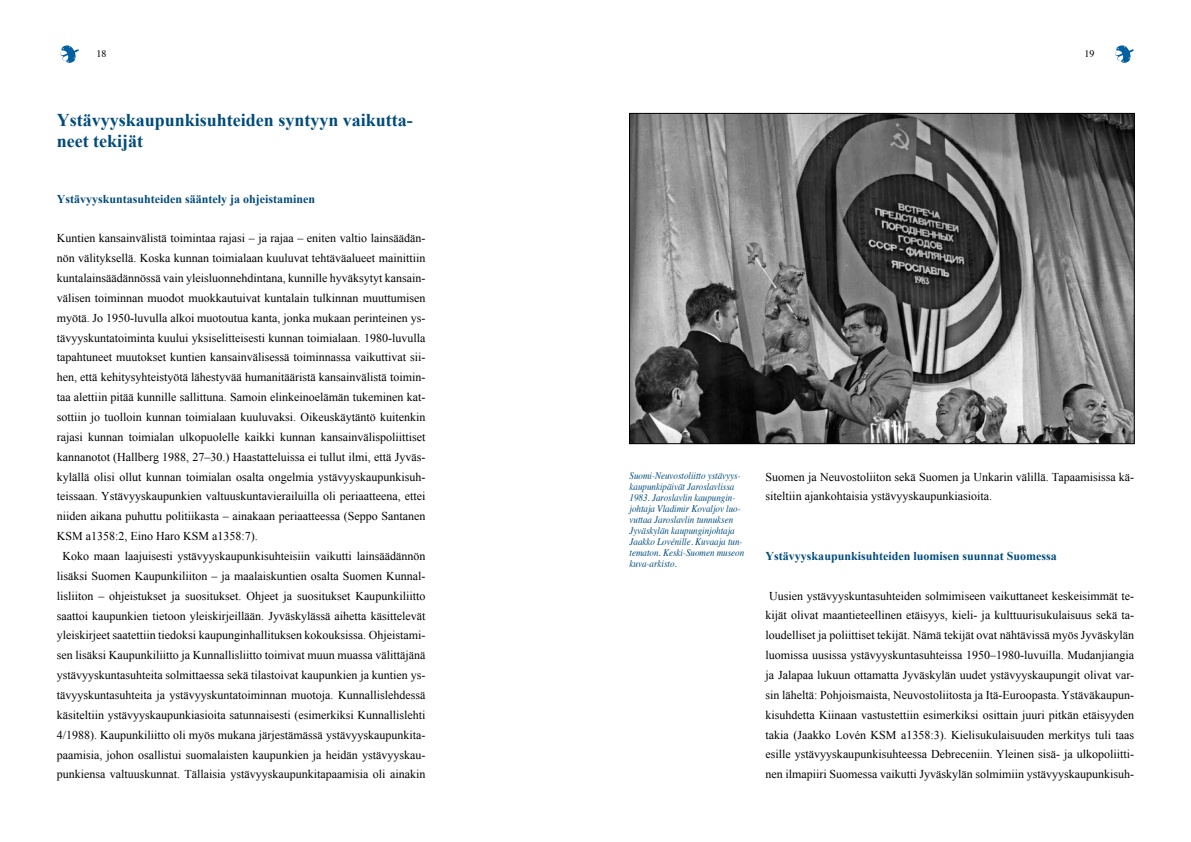
<style>
.page{position:relative;width:1191px;height:842px;background:#fff}
.page>*{position:absolute;margin:0;border:0;box-sizing:border-box;transform-origin:0 0}
.t1{font:700 18px/21.6px "Times New Roman";color:#004b7b}
.t2{font:12px/19.8px "Times New Roman";color:#000}
.t3{font:700 12px "Times New Roman";color:#004b7b}
.t4{font:italic 10px/11px "Times";color:#004b7b;scale:.9 1}
.t5{font:10px "Times";color:#000}
</style>
<div class="page">
<svg style="left:61px;top:45px;width:6px;height:4px"></svg>
<svg style="left:1116px;top:45px;width:6px;height:5px"></svg>
<img style="left:631px;top:115px;width:501px;height:327px">
<p class="t5" style="left:96px;top:44px;width:11px">18</p>
<p class="t5" style="left:1084px;top:44px;width:11px">19</p>
<h1 class="t1" style="left:57px;top:108px;width:358px">Ystävyyskaupunkisuhteiden syntyyn vaikutta&shy;neet tekijät</h1>
<p class="t3" style="left:57px;top:190px;width:260px">Ystävyyskuntasuhteiden sääntely ja ohjeistaminen</p>
<p class="t2" style="left:57px;top:228px;width:370px">Kuntien kansainvälistä toimintaa rajasi – ja rajaa – eniten valtio lainsäädän-</p>
<p class="t2" style="left:57px;top:248px;width:370px">nön välityksellä. Koska kunnan toimialaan kuuluvat tehtäväalueet mainittiin</p>
<p class="t2" style="left:57px;top:268px;width:370px">kuntalainsäädännössä vain yleisluonnehdintana, kunnille hyväksytyt kansain-</p>
<p class="t2" style="left:57px;top:288px;width:370px">välisen toiminnan muodot muokkautuivat kuntalain tulkinnan muuttumisen</p>
<p class="t2" style="left:57px;top:308px;width:370px">myötä. Jo 1950-luvulla alkoi muotoutua kanta, jonka mukaan perinteinen ys-</p>
<p class="t2" style="left:57px;top:328px;width:370px">tävyyskuntatoiminta kuului yksiselitteisesti kunnan toimialaan. 1980-luvulla</p>
<p class="t2" style="left:57px;top:347px;width:370px">tapahtuneet muutokset kuntien kansainvälisessä toiminnassa vaikuttivat sii-</p>
<p class="t2" style="left:57px;top:367px;width:370px">hen, että kehitysyhteistyötä lähestyvää humanitääristä kansainvälistä toimin-</p>
<p class="t2" style="left:57px;top:387px;width:370px">taa alettiin pitää kunnille sallittuna. Samoin elinkeinoelämän tukeminen kat-</p>
<p class="t2" style="left:57px;top:407px;width:370px">sottiin jo tuolloin kunnan toimialaan kuuluvaksi. Oikeuskäytäntö kuitenkin</p>
<p class="t2" style="left:57px;top:427px;width:370px">rajasi kunnan toimialan ulkopuolelle kaikki kunnan kansainvälispoliittiset</p>
<p class="t2" style="left:57px;top:447px;width:370px">kannanotot (Hallberg 1988, 27–30.) Haastatteluissa ei tullut ilmi, että Jyväs-</p>
<p class="t2" style="left:57px;top:466px;width:370px">kylällä olisi ollut kunnan toimialan osalta ongelmia ystävyyskaupunkisuh-</p>
<p class="t2" style="left:57px;top:486px;width:370px">teissaan. Ystävyyskaupunkien valtuuskuntavierailuilla oli periaatteena, ettei</p>
<p class="t2" style="left:57px;top:506px;width:370px">niiden aikana puhuttu politiikasta – ainakaan periaatteessa (Seppo Santanen</p>
<p class="t2" style="left:57px;top:526px;width:202px">KSM a1358:2, Eino Haro KSM a1358:7).</p>
<p class="t2" style="left:62px;top:546px;width:364px">Koko maan laajuisesti ystävyyskaupunkisuhteisiin vaikutti lainsäädännön</p>
<p class="t2" style="left:57px;top:566px;width:370px">lisäksi Suomen Kaupunkiliiton – ja maalaiskuntien osalta Suomen Kunnal-</p>
<p class="t2" style="left:57px;top:586px;width:370px">lisliiton – ohjeistukset ja suositukset. Ohjeet ja suositukset Kaupunkiliitto</p>
<p class="t2" style="left:57px;top:605px;width:370px">saattoi kaupunkien tietoon yleiskirjeillään. Jyväskylässä aihetta käsittelevät</p>
<p class="t2" style="left:57px;top:625px;width:370px">yleiskirjeet saatettiin tiedoksi kaupunginhallituksen kokouksissa. Ohjeistami-</p>
<p class="t2" style="left:57px;top:645px;width:370px">sen lisäksi Kaupunkiliitto ja Kunnallisliitto toimivat muun muassa välittäjänä</p>
<p class="t2" style="left:57px;top:665px;width:370px">ystävyyskuntasuhteita solmittaessa sekä tilastoivat kaupunkien ja kuntien ys-</p>
<p class="t2" style="left:57px;top:685px;width:370px">tävyyskuntasuhteita ja ystävyyskuntatoiminnan muotoja. Kunnallislehdessä</p>
<p class="t2" style="left:57px;top:705px;width:370px">käsiteltiin ystävyyskaupunkiasioita satunnaisesti (esimerkiksi Kunnallislehti</p>
<p class="t2" style="left:57px;top:724px;width:370px">4/1988). Kaupunkiliitto oli myös mukana järjestämässä ystävyyskaupunkita-</p>
<p class="t2" style="left:57px;top:744px;width:370px">paamisia, johon osallistui suomalaisten kaupunkien ja heidän ystävyyskau-</p>
<p class="t2" style="left:57px;top:764px;width:370px">punkiensa valtuuskunnat. Tällaisia ystävyyskaupunkitapaamisia oli ainakin</p>
<p class="t4" style="left:629px;top:469px;width:129px">Suomi-Neuvostoliitto ystävyys&shy;kaupunkipäivät Jaroslavlissa<br>1983. Jaroslavlin kaupungin&shy;johtaja Vladimir Kovaljov luo&shy;vuttaa Jaroslavlin tunnuksen<br>Jyväskylän kaupunginjohtaja<br>Jaakko Lovénille. Kuvaaja tun&shy;tematon. Keski-Suomen museon kuva-arkisto.</p>
<p class="t2" style="left:765px;top:466px;width:370px">Suomen ja Neuvostoliiton sekä Suomen ja Unkarin välillä. Tapaamisissa kä&shy;siteltiin ajankohtaisia ystävyyskaupunkiasioita.</p>
<p class="t3" style="left:765px;top:548px;width:293px">Ystävyyskaupunkisuhteiden luomisen suunnat Suomessa</p>
<p class="t2" style="left:765px;top:585px;width:370px;text-align:center">Uusien ystävyyskuntasuhteiden solmimiseen vaikuttaneet keskeisimmät te&shy;kijät olivat maantieteellinen etäisyys, kieli- ja kulttuurisukulaisuus sekä ta&shy;loudelliset ja poliittiset tekijät. Nämä tekijät ovat nähtävissä myös Jyväskylän luomissa uusissa ystävyyskuntasuhteissa 1950–1980-luvuilla. Mudanjiangia ja Jalapaa lukuun ottamatta Jyväskylän uudet ystävyyskaupungit olivat var&shy;sin läheltä: Pohjoismaista, Neuvostoliitosta ja Itä-Euroopasta. Ystäväkaupun&shy;kisuhdetta Kiinaan vastustettiin esimerkiksi osittain juuri pitkän etäisyyden takia (Jaakko Lovén KSM a1358:3). Kielisukulaisuuden merkitys tuli taas esille ystävyyskaupunkisuhteessa Debreceniin. Yleinen sisä- ja ulkopoliitti&shy;nen ilmapiiri Suomessa vaikutti Jyväskylän solmimiin ystävyyskaupunkisuh-</p>
</div>
